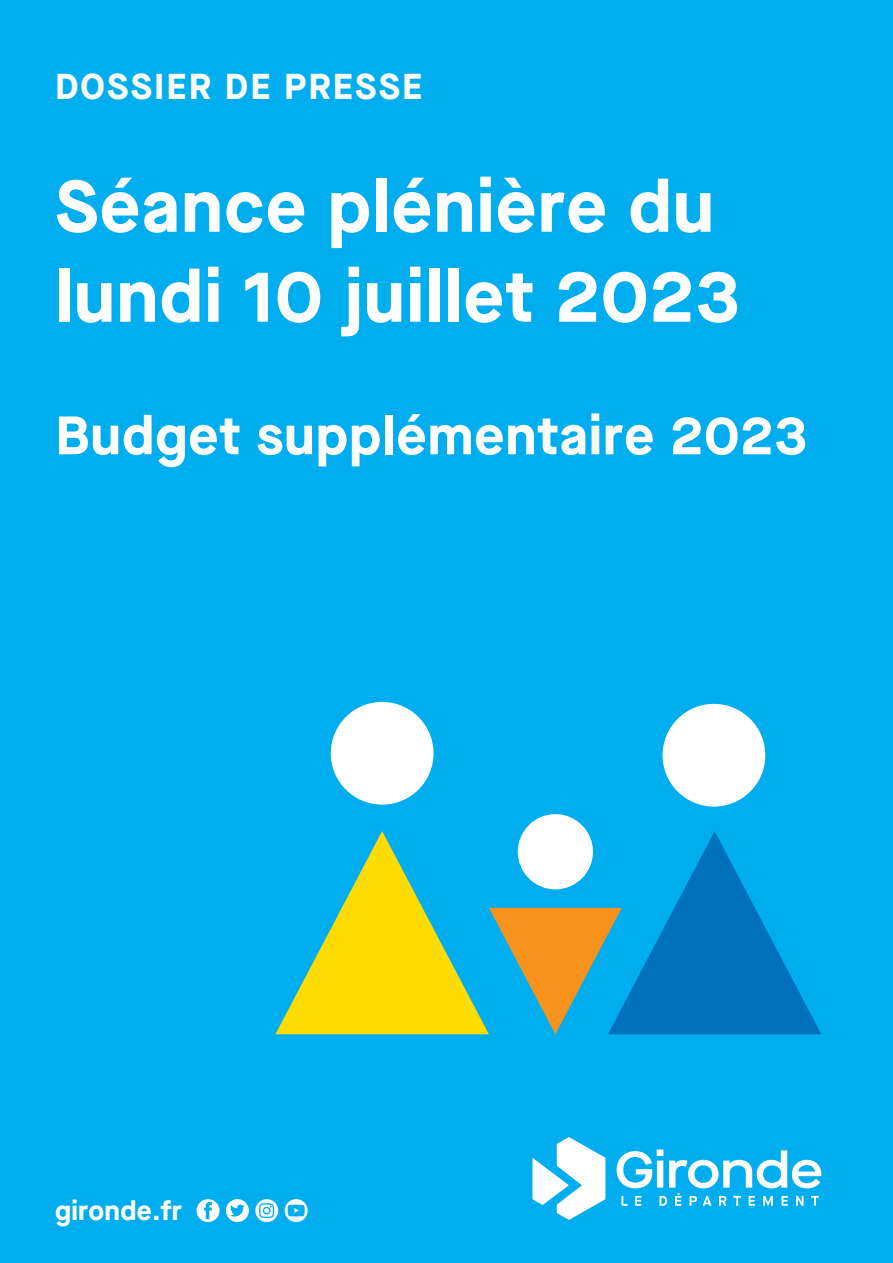
<style>
.page{position:relative;width:893px;height:1263px;background:#00aeef}
.page>*{position:absolute;margin:0;border:0;box-sizing:border-box;transform-origin:0 0}
.TITRE_1{font:700 72.75px/90px "Maison Neue";letter-spacing:.02em;color:#fff}
.TITRE_1-2{font:700 54px "Maison Neue";letter-spacing:.02em;color:#fff}
.TITRE_1-3{font:700 36px "Maison Neue";letter-spacing:.06em;color:#fff}
.t1{font:700 27px "Maison Neue";letter-spacing:.01em;color:#fff}
</style>
<div class="page">
<div style="left:331px;top:702px;width:102px;height:103px;background:#fff;border-radius:50%"></div>
<div style="left:518px;top:814px;width:75px;height:75px;background:#fff;border-radius:50%"></div>
<svg style="left:275px;top:831px;width:546px;height:203px"></svg>
<div style="left:663px;top:704px;width:102px;height:102px;background:#fff;border-radius:50%"></div>
<svg style="left:617px;top:1149px;width:204px;height:57px"></svg>
<svg style="left:532px;top:1137px;width:73px;height:83px"></svg>
<svg style="left:255px;top:1199px;width:23px;height:23px"></svg>
<svg style="left:285px;top:1199px;width:23px;height:23px"></svg>
<svg style="left:226px;top:1199px;width:23px;height:23px"></svg>
<svg style="left:197px;top:1199px;width:22px;height:23px"></svg>
<p class="TITRE_1-3" style="left:55px;top:61px;width:369px">DOSSIER DE PRESSE</p>
<p class="TITRE_1" style="left:55px;top:159px;width:687px">Séance plénière du lundi 10 juillet 2023</p>
<p class="TITRE_1-2" style="left:55px;top:397px;width:754px">Budget supplémentaire 2023</p>
<p class="t1" style="left:55px;top:1191px;width:128px">gironde.fr</p>
</div>
